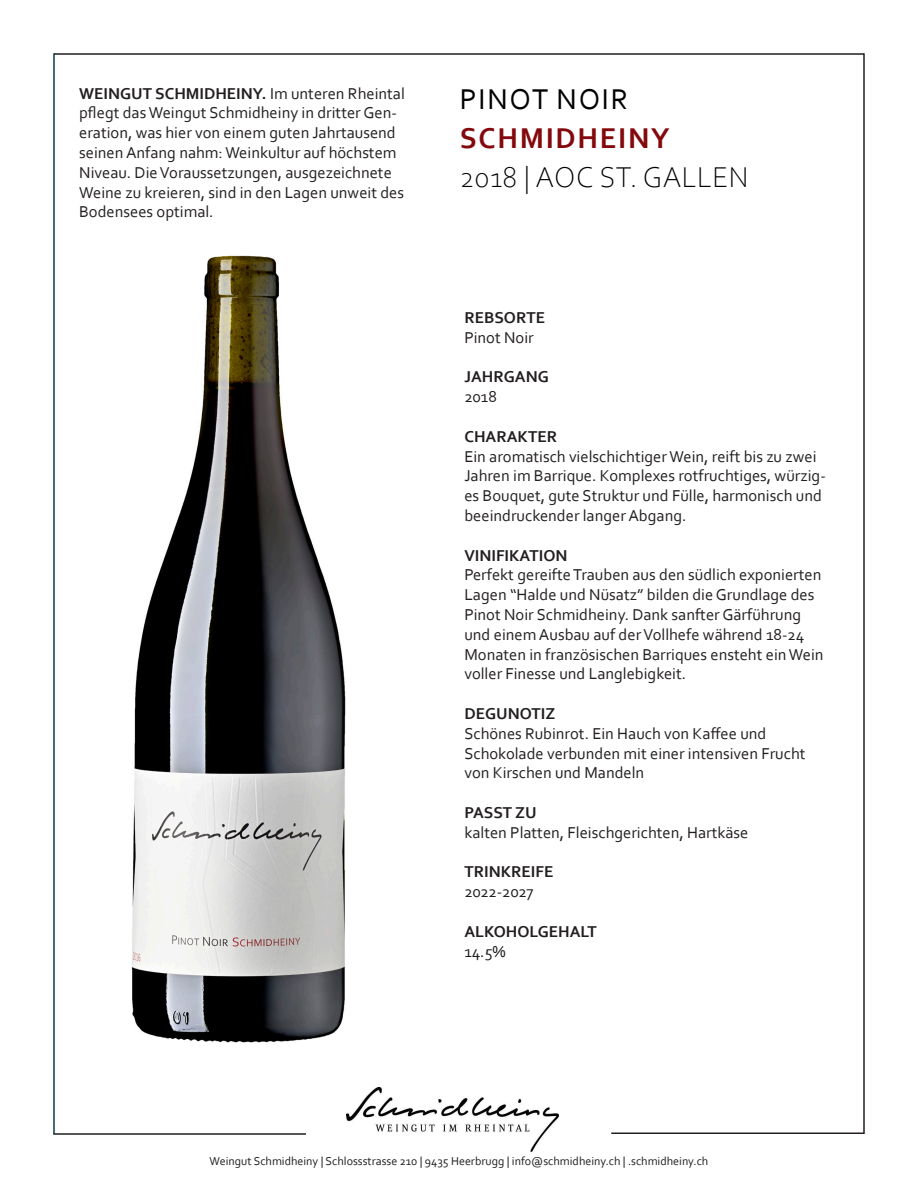
<style>
.page{position:relative;width:918px;height:1188px;background:#fff}
.page>*{position:absolute;margin:0;border:0;box-sizing:border-box;transform-origin:0 0}
.Header_-_Align_Left{font:300 30px "Corbel";letter-spacing:.02em;color:#000}
.Header_-_Align_Left-2{font:700 30px "Corbel";letter-spacing:.06em;color:#84090c}
.Header_-_Align_Left-3{font:30px "Corbel";letter-spacing:.06em;color:#000}
.t1{font:16.5px/19.8px "Corbel";color:#231f20}
.t2{font:700 16.5px "Corbel";color:#231f20}
.t3{font:16.5px "Corbel";letter-spacing:-.02em;color:#231f20}
.t4{font:12px "Corbel";color:#231f20}
.s1{font-weight:700}
</style>
<div class="page">
<img style="left:346px;top:1088px;width:213px;height:63px">
<img style="left:131px;top:255px;width:215px;height:788px">
<hr style="left:54px;top:53px;width:810px;height:2px;background:#231f20">
<hr style="left:53px;top:53px;width:2px;height:1081px;background:#044047">
<hr style="left:863px;top:53px;width:2px;height:1081px;background:#231f20">
<hr style="left:53px;top:1133px;width:253px;height:2px;background:#231f20">
<hr style="left:611px;top:1132px;width:253px;height:2px;background:#231f20">
<p class="t1" style="left:79px;top:83px;width:327px"><span class="s1">WEINGUT SCHMIDHEINY.</span> Im unteren Rheintal pflegt das Weingut Schmidheiny in dritter Gen&shy;eration, was hier von einem guten Jahrtausend seinen Anfang nahm: Weinkultur auf höchstem Niveau. Die Voraussetzungen, ausgezeichnete Weine zu kreieren, sind in den Lagen unweit des Bodensees optimal.</p>
<p class="Header_-_Align_Left-3" style="left:460px;top:80px;width:170px">PINOT NOIR</p>
<p class="Header_-_Align_Left-2" style="left:460px;top:119px;width:212px">SCHMIDHEINY</p>
<p class="Header_-_Align_Left" style="left:459px;top:158px;width:291px">2018 | AOC ST. GALLEN</p>
<p class="t2" style="left:464px;top:307px;width:82px">REBSORTE</p>
<p class="t1" style="left:464px;top:327px;width:71px">Pinot Noir</p>
<p class="t2" style="left:464px;top:367px;width:86px">JAHRGANG</p>
<p class="t1" style="left:464px;top:386px;width:34px">2018</p>
<p class="t2" style="left:464px;top:426px;width:94px">CHARAKTER</p>
<p class="t1" style="left:464px;top:446px;width:363px">Ein aromatisch vielschichtiger Wein, reift bis zu zwei Jahren im Barrique. Komplexes rotfruchtiges, würzig&shy;es Bouquet, gute Struktur und Fülle, harmonisch und beeindruckender langer Abgang.</p>
<p class="t2" style="left:464px;top:545px;width:105px">VINIFIKATION</p>
<p class="t1" style="left:464px;top:565px;width:361px">Perfekt gereifte Trauben aus den südlich exponierten Lagen “Halde und Nüsatz” bilden die Grundlage des Pinot Noir Schmidheiny. Dank sanfter Gärführung und einem Ausbau auf der Vollhefe während 18-24<br>Monaten in französischen Barriques ensteht ein Wein voller Finesse und Langlebigkeit.</p>
<p class="t2" style="left:464px;top:703px;width:92px">DEGUNOTIZ</p>
<p class="t1" style="left:464px;top:723px;width:304px">Schönes Rubinrot. Ein Hauch von Kaffee und</p>
<p class="t1" style="left:464px;top:743px;width:343px">Schokolade verbunden mit einer intensiven Frucht von Kirschen und Mandeln</p>
<p class="t2" style="left:464px;top:802px;width:74px">PASST ZU</p>
<p class="t1" style="left:464px;top:822px;width:286px">kalten Platten, Fleischgerichten, Hartkäse</p>
<p class="t2" style="left:464px;top:862px;width:91px">TRINKREIFE</p>
<p class="t3" style="left:464px;top:882px;width:71px">2022-2027</p>
<p class="t2" style="left:464px;top:921px;width:134px">ALKOHOLGEHALT</p>
<p class="t1" style="left:464px;top:941px;width:43px">14.5%</p>
<p class="t4" style="left:210px;top:1153px;width:500px">Weingut Schmidheiny | Schlossstrasse 210 | 9435 Heerbrugg | info@schmidheiny.ch | .schmidheiny.ch</p>
</div>
